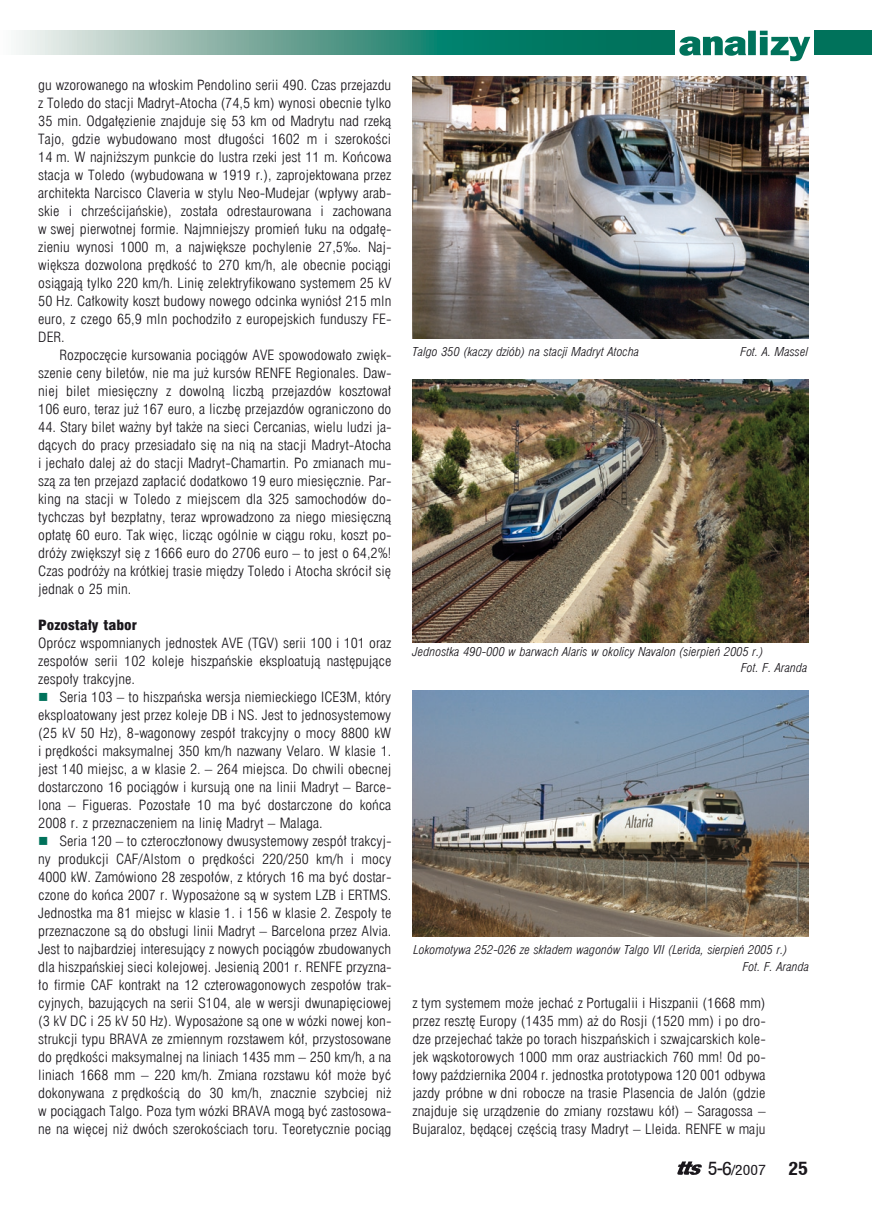
<style>
.page{position:relative;width:872px;height:1212px;background:#fff}
.page>*{position:absolute;margin:0;border:0;box-sizing:border-box;transform-origin:0 0}
.t1{font:700 18px "Switzerland Condpl";color:#1a171c;scale:1.1 1}
.t2{font:13.8px/18px "Swis 721 Lt Cn EU Normal";color:#1a171c;text-align:justify;scale:1.1 1}
.t3{font:13.8px "Swis 721 Blk Cn EU Normal";color:#1a171c;scale:1.1 1}
.t4{font:13.8px "Switzerland Condpl";color:#1a171c;scale:1.1 1}
.t5{font:12px/16.5px "Swis 721 Lt Cn EU Italic";color:#1a171c;scale:1.1 1}
.s1{color:#00725b}
.s2{font-size:18px}
</style>
<div class="page">
<div style="left:814px;top:30px;width:58px;height:25px;background:#00725b"></div>
<svg style="left:16px;top:30px;width:658px;height:25px;background:#569f90"></svg>
<svg style="left:679px;top:31px;width:131px;height:30px"></svg>
<svg style="left:677px;top:1161px;width:25px;height:14px"></svg>
<img style="left:412px;top:379px;width:396px;height:263px">
<img style="left:412px;top:691px;width:396px;height:246px">
<img style="left:412px;top:77px;width:396px;height:262px">
<p class="t2" style="left:38px;top:76px;width:322px">gu wzorowanego na włoskim Pendolino serii 490. Czas przejazdu z Toledo do stacji Madryt-Atocha (74,5 km) wynosi obecnie tylko 35 min. Odgałęzienie znajduje się 53 km od Madrytu nad rzeką Tajo, gdzie wybudowano most długości 1602 m i szerokości 14 m. W najniższym punkcie do lustra rzeki jest 11 m. Końcowa stacja w Toledo (wybudowana w 1919 r.), zaprojektowana przez architekta Narcisco Claveria w stylu Neo-Mudejar (wpływy arab&shy;skie i chrześcijańskie), została odrestaurowana i zachowana w swej pierwotnej formie. Najmniejszy promień łuku na odgałę&shy;zieniu wynosi 1000 m, a największe pochylenie 27,5‰. Naj&shy;większa dozwolona prędkość to 270 km/h, ale obecnie pociągi osiągają tylko 220 km/h. Linię zelektryfikowano systemem 25 kV 50 Hz. Całkowity koszt budowy nowego odcinka wyniósł 215 mln euro, z czego 65,9 mln pochodziło z europejskich funduszy FE-DER.</p>
<p class="t2" style="left:38px;top:346px;width:322px;text-indent:21px">Rozpoczęcie kursowania pociągów AVE spowodowało zwięk&shy;szenie ceny biletów, nie ma już kursów RENFE Regionales. Daw&shy;niej bilet miesięczny z dowolną liczbą przejazdów kosztował 106 euro, teraz już 167 euro, a liczbę przejazdów ograniczono do</p>
<p class="t2" style="left:38px;top:418px;width:322px">44. Stary bilet ważny był także na sieci Cercanias, wielu ludzi ja&shy;dących do pracy przesiadało się na nią na stacji Madryt-Atocha i jechało dalej aż do stacji Madryt-Chamartin. Po zmianach mu&shy;szą za ten przejazd zapłacić dodatkowo 19 euro miesięcznie. Par&shy;king na stacji w Toledo z miejscem dla 325 samochodów do&shy;tychczas był bezpłatny, teraz wprowadzono za niego miesięczną opłatę 60 euro. Tak więc, licząc ogólnie w ciągu roku, koszt po&shy;dróży zwiększył się z 1666 euro do 2706 euro – to jest o 64,2%!<br>Czas podróży na krótkiej trasie między Toledo i Atocha skrócił się jednak o 25 min.</p>
<p class="t3" style="left:38px;top:616px;width:91px">Pozostały tabor</p>
<p class="t2" style="left:38px;top:634px;width:322px">Oprócz wspomnianych jednostek AVE (TGV) serii 100 i 101 oraz zespołów serii 102 koleje hiszpańskie eksploatują następujące zespoły trakcyjne.</p>
<p class="t2" style="left:38px;top:688px;width:322px"><span class="s1">■</span> Seria 103 – to hiszpańska wersja niemieckiego ICE3M, który eksploatowany jest przez koleje DB i NS. Jest to jednosystemowy (25 kV 50 Hz), 8-wagonowy zespół trakcyjny o mocy 8800 kW i prędkości maksymalnej 350 km/h nazwany Velaro. W klasie 1. jest 140 miejsc, a w klasie 2. – 264 miejsca. Do chwili obecnej dostarczono 16 pociągów i kursują one na linii Madryt – Barce&shy;lona – Figueras. Pozostałe 10 ma być dostarczone do końca 2008 r. z przeznaczeniem na linię Madryt – Malaga.</p>
<p class="t2" style="left:38px;top:832px;width:322px"><span class="s1">■</span> Seria 120 – to czteroczłonowy dwusystemowy zespół trakcyj&shy;ny produkcji CAF/Alstom o prędkości 220/250 km/h i mocy 4000 kW. Zamówiono 28 zespołów, z których 16 ma być dostar&shy;czone do końca 2007 r. Wyposażone są w system LZB i ERTMS.<br>Jednostka ma 81 miejsc w klasie 1. i 156 w klasie 2. Zespoły te przeznaczone są do obsługi linii Madryt – Barcelona przez Alvia.<br>Jest to najbardziej interesujący z nowych pociągów zbudowanych dla hiszpańskiej sieci kolejowej. Jesienią 2001 r. RENFE przyzna&shy;ło firmie CAF kontrakt na 12 czterowagonowych zespołów trak&shy;cyjnych, bazujących na serii S104, ale w wersji dwunapięciowej (3 kV DC i 25 kV 50 Hz). Wyposażone są one w wózki nowej kon&shy;strukcji typu BRAVA ze zmiennym rozstawem kół, przystosowane do prędkości maksymalnej na liniach 1435 mm – 250 km/h, a na liniach 1668 mm – 220 km/h. Zmiana rozstawu kół może być dokonywana z prędkością do 30 km/h, znacznie szybciej niż w pociągach Talgo. Poza tym wózki BRAVA mogą być zastosowa&shy;ne na więcej niż dwóch szerokościach toru. Teoretycznie pociąg</p>
<p class="t5" style="left:412px;top:344px;width:207px">Talgo 350 (kaczy dziób) na stacji Madryt Atocha</p>
<p class="t5" style="left:740px;top:344px;width:63px">Fot. A. Massel</p>
<p class="t5" style="left:741px;top:644px;width:62px;text-indent:-328px">Jednostka 490-000 w barwach Alaris w okolicy Navalon (sierpień 2005 r.)<br>Fot. F. Aranda</p>
<p class="t5" style="left:742px;top:942px;width:62px;text-indent:-329px">Lokomotywa 252-026 ze składem wagonów Talgo VII (Lerida, sierpień 2005 r.)<br>Fot. F. Aranda</p>
<p class="t2" style="left:412px;top:994px;width:322px">z tym systemem może jechać z Portugalii i Hiszpanii (1668 mm) przez resztę Europy (1435 mm) aż do Rosji (1520 mm) i po dro&shy;dze przejechać także po torach hiszpańskich i szwajcarskich kole&shy;jek wąskotorowych 1000 mm oraz austriackich 760 mm! Od po&shy;łowy października 2004 r. jednostka prototypowa 120 001 odbywa jazdy próbne w dni robocze na trasie Plasencia de Jalón (gdzie znajduje się urządzenie do zmiany rozstawu kół) – Saragossa – Bujaraloz, będącej częścią trasy Madryt – Lleida. RENFE w maju</p>
<p class="t4" style="left:708px;top:1160px;width:54px"><span class="s2">5-6</span>/2007</p>
<h1 class="t1" style="left:788px;top:1157px;width:20px">25</h1>
</div>
